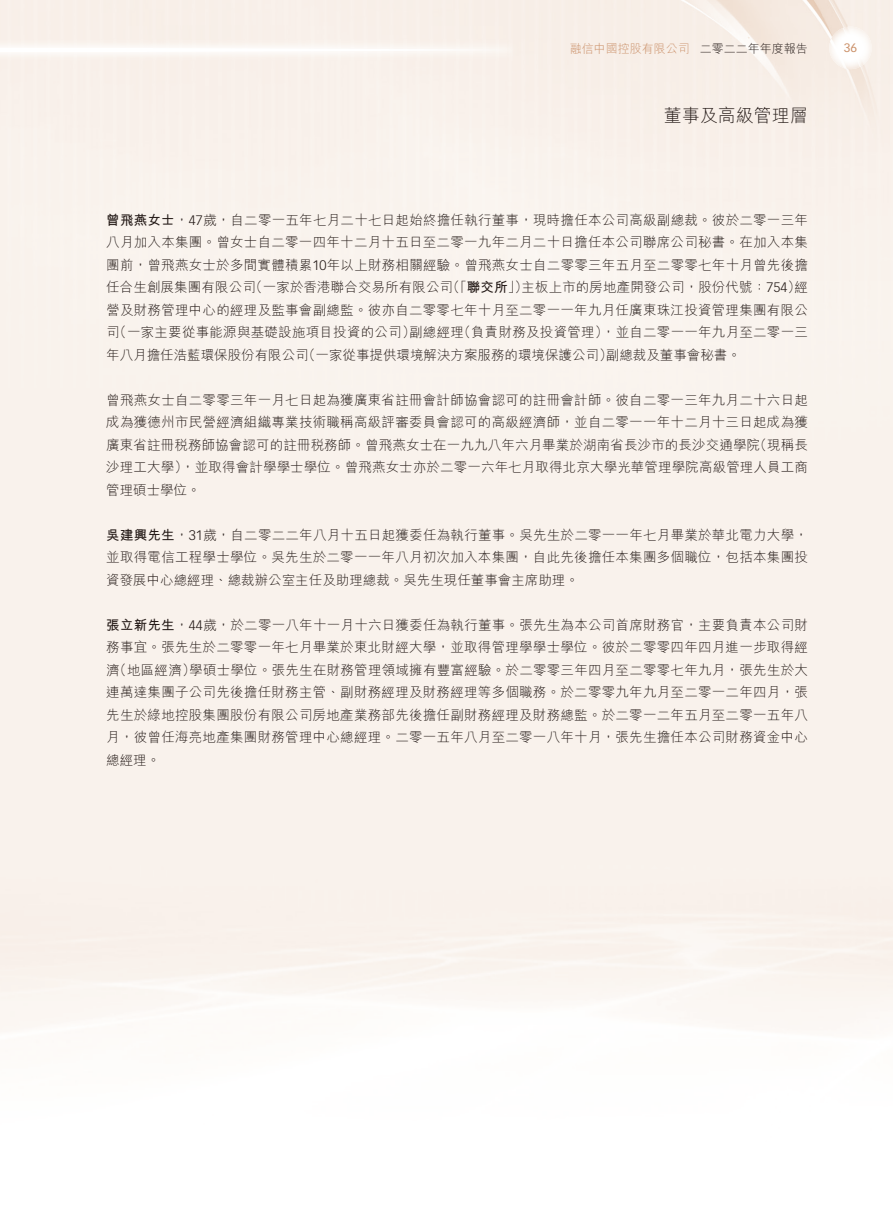
<style>
.page{position:relative;width:893px;height:1212px;background:#fff}
.page>*{position:absolute;margin:0;border:0;box-sizing:border-box;transform-origin:0 0}
.t1{font:18px "M Hei HK Light E Ten B5 H";color:#231916}
.t2{font:13.5px/22.5px "M Hei HK Light E Ten B5 H";letter-spacing:.01em;color:#231916;text-align:justify}
.t3{font:12px "M Hei HK Light E Ten B5 H";color:#cb916a}
.t4{font:12px "Vectora LT Std";color:#cb916a}
.s1{color:#231916}
.s2{font-family:"M Hei HK Bold E Ten B5 H"}
.s3{font-family:"Vectora LT Std";font-weight:300}
</style>
<div class="page">
<img style="left:829px;top:27px;width:43px;height:42px;border-radius:50%">
<svg style="left:0;top:48px;width:510px;height:4px"></svg>
<p class="t3" style="left:570px;top:44px;width:240px">融信中國控股有限公司 <span class="s1">二零二二年年度報告</span></p>
<p class="t4" style="left:844px;top:42px;width:15px">36</p>
<h1 class="t1" style="left:664px;top:109px;width:146px">董事及高級管理層</h1>
<p class="t2" style="left:106px;top:210px;width:703px"><span class="s2">曾飛燕女士</span>，<span class="s3">47</span>歲，自二零一五年七月二十七日起始終擔任執行董事，現時擔任本公司高級副總裁。彼於二零一三年八月加入本集團。曾女士自二零一四年十二月十五日至二零一九年二月二十日擔任本公司聯席公司秘書。在加入本集團前，曾飛燕女士於多間實體積累<span class="s3">10</span>年以上財務相關經驗。曾飛燕女士自二零零三年五月至二零零七年十月曾先後擔任合生創展集團有限公司（一家於香港聯合交易所有限公司（「<span class="s2">聯交所</span>」）主板上市的房地產開發公司，股份代號：<span class="s3">754</span>）經營及財務管理中心的經理及監事會副總監。彼亦自二零零七年十月至二零一一年九月任廣東珠江投資管理集團有限公司（一家主要從事能源與基礎設施項目投資的公司）副總經理（負責財務及投資管理），並自二零一一年九月至二零一三年八月擔任浩藍環保股份有限公司（一家從事提供環境解決方案服務的環境保護公司）副總裁及董事會秘書。</p>
<p class="t2" style="left:106px;top:390px;width:703px">曾飛燕女士自二零零三年一月七日起為獲廣東省註冊會計師協會認可的註冊會計師。彼自二零一三年九月二十六日起成為獲德州市民營經濟組織專業技術職稱高級評審委員會認可的高級經濟師，並自二零一一年十二月十三日起成為獲廣東省註冊稅務師協會認可的註冊稅務師。曾飛燕女士在一九九八年六月畢業於湖南省長沙市的長沙交通學院（現稱長沙理工大學），並取得會計學學士學位。曾飛燕女士亦於二零一六年七月取得北京大學光華管理學院高級管理人員工商管理碩士學位。</p>
<p class="t2" style="left:106px;top:525px;width:703px"><span class="s2">吳建興先生</span>，<span class="s3">31</span>歲，自二零二二年八月十五日起獲委任為執行董事。吳先生於二零一一年七月畢業於華北電力大學，並取得電信工程學士學位。吳先生於二零一一年八月初次加入本集團，自此先後擔任本集團多個職位，包括本集團投資發展中心總經理、總裁辦公室主任及助理總裁。吳先生現任董事會主席助理。</p>
<p class="t2" style="left:106px;top:615px;width:703px"><span class="s2">張立新先生</span>，<span class="s3">44</span>歲，於二零一八年十一月十六日獲委任為執行董事。張先生為本公司首席財務官，主要負責本公司財務事宜。張先生於二零零一年七月畢業於東北財經大學，並取得管理學學士學位。彼於二零零四年四月進一步取得經濟（地區經濟）學碩士學位。張先生在財務管理領域擁有豐富經驗。於二零零三年四月至二零零七年九月，張先生於大連萬達集團子公司先後擔任財務主管、副財務經理及財務經理等多個職務。於二零零九年九月至二零一二年四月，張先生於綠地控股集團股份有限公司房地產業務部先後擔任副財務經理及財務總監。於二零一二年五月至二零一五年八月，彼曾任海亮地產集團財務管理中心總經理。二零一五年八月至二零一八年十月，張先生擔任本公司財務資金中心總經理。</p>
</div>
